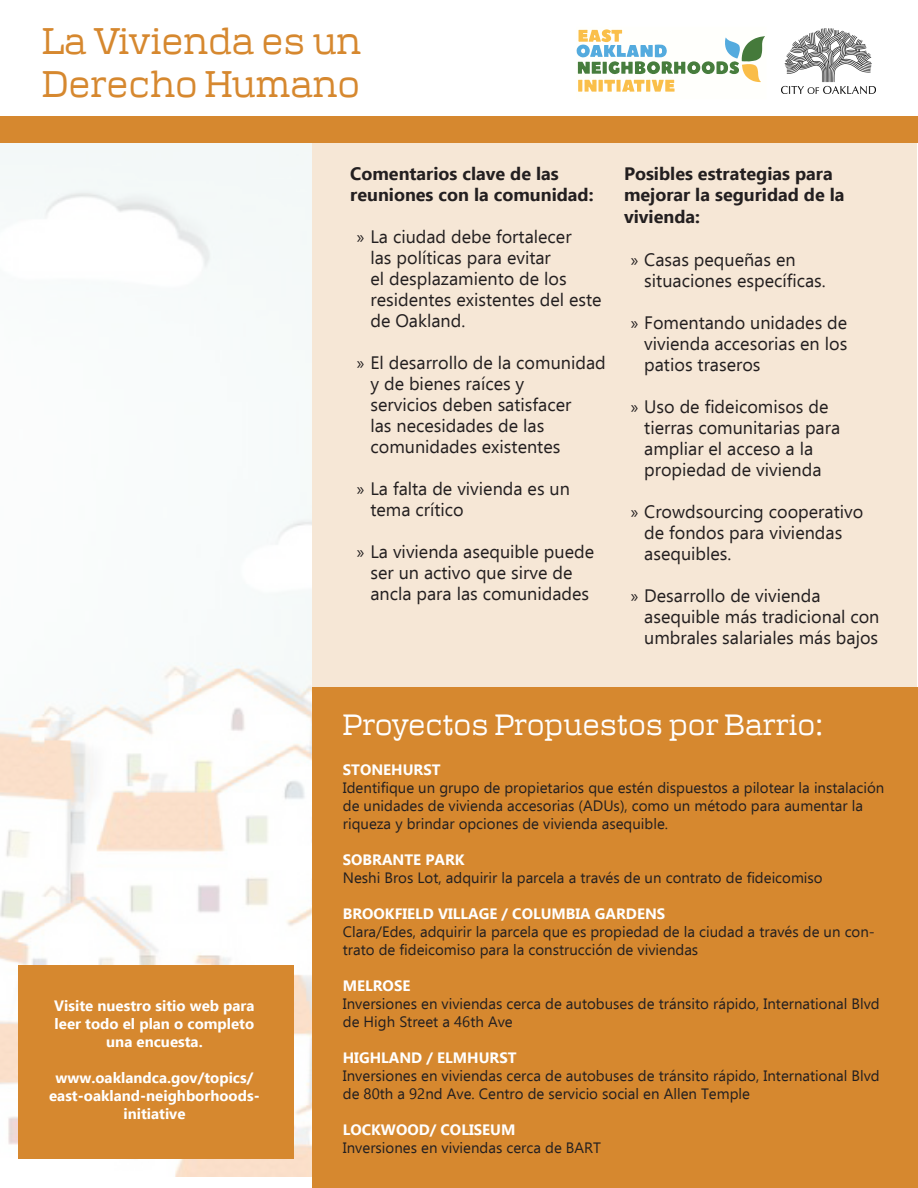
<style>
.page{position:relative;width:918px;height:1188px;background:#fff}
.page>*{position:absolute;margin:0;border:0;box-sizing:border-box;transform-origin:0 0}
.t1{font:36px "Polaris";color:#d6882f}
.t2{font:28.5px "Polaris";color:#fff}
.t3{font:18px/21px "Ebrima";color:#231f20}
.t4{font:700 18px/21.6px "Ebrima";color:#231f20}
.t5{font:15px/18px "Ebrima";color:#231f20}
.t6{font:700 15px/18px "Ebrima";color:#fff}
.s1{font-family:"Myriad Pro"}
</style>
<div class="page">
<div style="left:312px;top:688px;width:606px;height:500px;background:#d6882f"></div>
<div style="left:313px;top:143px;width:604px;height:545px;background:#f6e7d6"></div>
<svg style="left:576px;top:29px;width:189px;height:63px"></svg>
<img style="left:782px;top:29px;width:94px;height:64px">
<div style="left:0;top:117px;width:918px;height:26px;background:#d6882f"></div>
<img style="left:0;top:143px;width:312px;height:1033px">
<div style="left:18px;top:965px;width:276px;height:193px;background:#d6882f"></div>
<p class="t1" style="left:42px;top:18px;width:321px">La Vivienda es un</p>
<p class="t1" style="left:42px;top:62px;width:320px">Derecho Humano</p>
<p class="t4" style="left:350px;top:162px;width:210px">Comentarios clave de las</p>
<p class="t4" style="left:350px;top:184px;width:245px">reuniones con la comunidad:</p>
<p class="t3" style="left:370px;top:226px;width:233px;text-indent:-14px"><span class="s1">»</span> La ciudad debe fortalecer<br>las políticas para evitar<br>el desplazamiento de los residentes existentes del este de Oakland.</p>
<p class="t3" style="left:370px;top:352px;width:237px;text-indent:-14px"><span class="s1">»</span> El desarrollo de la comunidad y de bienes raíces y<br>servicios deben satisfacer<br>las necesidades de las comunidades existentes</p>
<p class="t3" style="left:370px;top:478px;width:201px;text-indent:-14px"><span class="s1">»</span> La falta de vivienda es un tema crítico</p>
<p class="t3" style="left:357px;top:541px;width:239px;text-align:center"><span class="s1">»</span> La vivienda asequible puede ser un activo que sirve de ancla para las comunidades</p>
<p class="t4" style="left:624px;top:162px;width:222px">Posibles estrategias para mejorar la seguridad de la vivienda:</p>
<p class="t3" style="left:644px;top:248px;width:183px;text-indent:-14px"><span class="s1">»</span> Casas pequeñas en situaciones específicas.</p>
<p class="t3" style="left:644px;top:311px;width:205px;text-align:justify;text-indent:-14px"><span class="s1">»</span> Fomentando unidades de vivienda accesorias en los patios traseros</p>
<p class="t3" style="left:644px;top:395px;width:198px;text-indent:-14px"><span class="s1">»</span> Uso de fideicomisos de tierras comunitarias para ampliar el acceso a la propiedad de vivienda</p>
<p class="t3" style="left:644px;top:500px;width:221px;text-indent:-14px"><span class="s1">»</span> Crowdsourcing cooperativo de fondos para viviendas asequibles.</p>
<p class="t3" style="left:644px;top:584px;width:237px;text-indent:-14px"><span class="s1">»</span> Desarrollo de vivienda asequible más tradicional con umbrales salariales más bajos</p>
<p class="t6" style="left:54px;top:996px;width:202px">Visite nuestro sitio web para leer todo el plan o completo</p>
<p class="t6" style="left:106px;top:1032px;width:98px">una encuesta.</p>
<p class="t6" style="left:49px;top:1068px;width:212px;text-align:center">www.oaklandca.gov/topics/ east-oakland-neighborhoods-</p>
<p class="t6" style="left:123px;top:1104px;width:64px">initiative</p>
<p class="t2" style="left:343px;top:708px;width:482px">Proyectos Propuestos por Barrio:</p>
<p class="t6" style="left:343px;top:760px;width:99px">STONEHURST</p>
<p class="t5" style="left:343px;top:778px;width:543px">Identifique un grupo de propietarios que estén dispuestos a pilotear la instalación de unidades de vivienda accesorias (ADUs), como un método para aumentar la riqueza y brindar opciones de vivienda asequible.</p>
<p class="t6" style="left:343px;top:850px;width:123px">SOBRANTE PARK</p>
<p class="t5" style="left:343px;top:868px;width:481px">Neshi Bros Lot, adquirir la parcela a través de un contrato de fideicomiso</p>
<p class="t6" style="left:343px;top:904px;width:324px">BROOKFIELD VILLAGE / COLUMBIA GARDENS</p>
<p class="t5" style="left:343px;top:922px;width:533px">Clara/Edes, adquirir la parcela que es propiedad de la ciudad a través de un con&shy;trato de fideicomiso para la construcción de viviendas</p>
<p class="t6" style="left:343px;top:976px;width:69px">MELROSE</p>
<p class="t5" style="left:343px;top:994px;width:538px">Inversiones en viviendas cerca de autobuses de tránsito rápido, International Blvd de High Street a 46th Ave</p>
<p class="t6" style="left:343px;top:1048px;width:175px">HIGHLAND / ELMHURST</p>
<p class="t5" style="left:343px;top:1066px;width:538px">Inversiones en viviendas cerca de autobuses de tránsito rápido, International Blvd de 80th a 92nd Ave. Centro de servicio social en Allen Temple</p>
<p class="t6" style="left:343px;top:1120px;width:174px">LOCKWOOD/ COLISEUM</p>
<p class="t5" style="left:343px;top:1138px;width:260px">Inversiones en viviendas cerca de BART</p>
</div>
